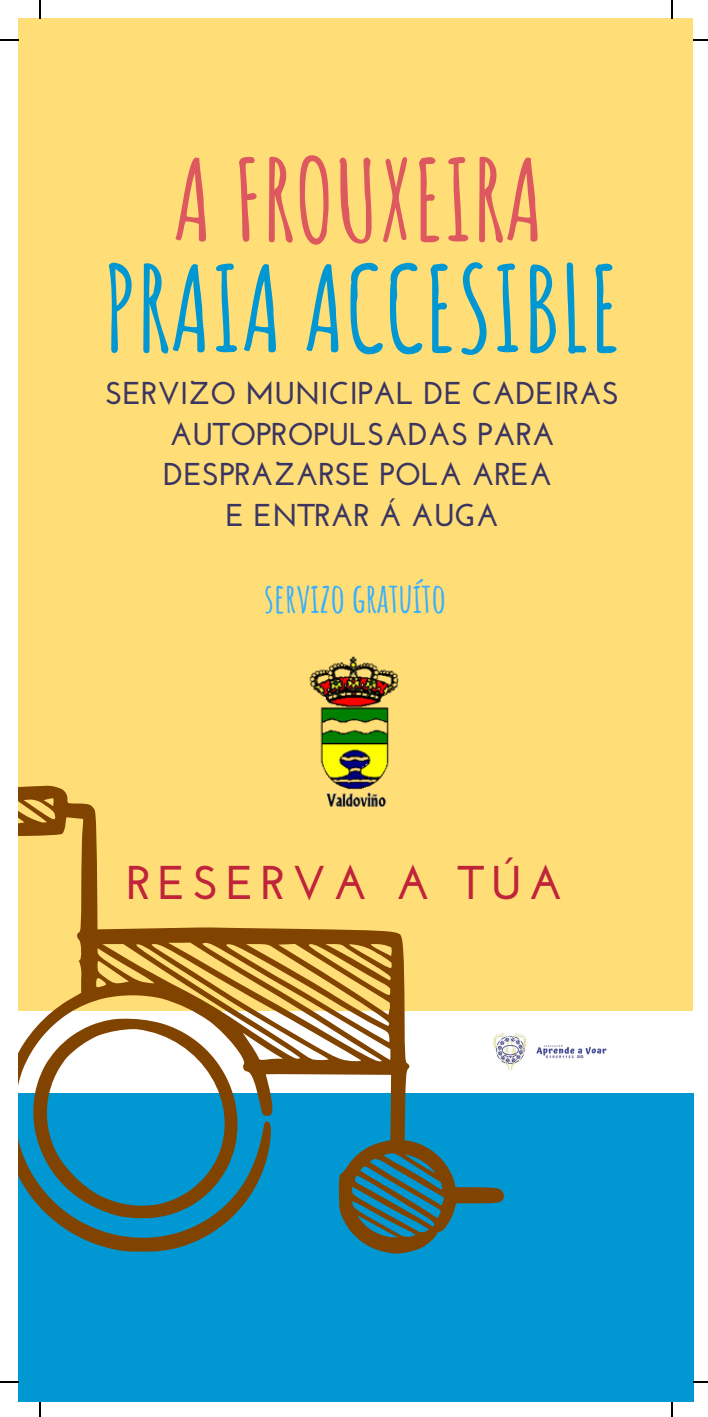
<style>
.page{position:relative;width:708px;height:1417px;background:#fff}
.page>*{position:absolute;margin:0;border:0;box-sizing:border-box;transform-origin:0 0}
.t1{font:700 117.23px "Amatic SC";color:#0197d2}
.t2{font:700 111.6px "Amatic SC";color:#dd585f}
.t3{font:700 47.25px "Josefin Sans";letter-spacing:.14em;color:#c0243b}
.t4{font:700 40.5px "Amatic SC";letter-spacing:-.01em;color:#37afff}
.t5{font:700 31.5px/40.7px "Josefin Sans";letter-spacing:-.01em;color:#3b3561;text-align:center}
</style>
<div class="page">
<div style="left:19px;top:19px;width:674px;height:1382px;background:#ffde77"></div>
<div style="left:19px;top:1011px;width:674px;height:390px;background:#0197d2"></div>
<div style="left:19px;top:1011px;width:674px;height:81px;background:#fff"></div>
<svg style="left:19px;top:785px;width:484px;height:469px"></svg>
<svg style="left:21px;top:1018px;width:222px;height:200px"></svg>
<img style="left:309px;top:656px;width:93px;height:153px">
<img style="left:491px;top:1029px;width:116px;height:45px">
<svg style="left:39px;top:0;width:2px;height:19px"></svg>
<svg style="left:0;top:39px;width:19px;height:2px"></svg>
<svg style="left:671px;top:0;width:2px;height:19px"></svg>
<svg style="left:693px;top:39px;width:15px;height:2px"></svg>
<svg style="left:39px;top:1401px;width:2px;height:15px"></svg>
<svg style="left:0;top:1381px;width:19px;height:2px"></svg>
<svg style="left:671px;top:1401px;width:2px;height:15px"></svg>
<svg style="left:693px;top:1381px;width:15px;height:2px"></svg>
<h2 class="t2" style="left:173px;top:128px;width:372px">A FROUXEIRA</h2>
<h1 class="t1" style="left:103px;top:233px;width:520px">PRAIA ACCESIBLE</h1>
<p class="t5" style="left:105px;top:376px;width:516px">SERVIZO MUNICIPAL DE CADEIRAS<br>AUTOPROPULSADAS PARA<br>DESPRAZARSE POLA AREA<br>E ENTRAR Á AUGA</p>
<p class="t4" style="left:264px;top:571px;width:183px">servizo gratuíto</p>
<h3 class="t3" style="left:126px;top:863px;width:438px">RESERVA A TÚA</h3>
</div>
